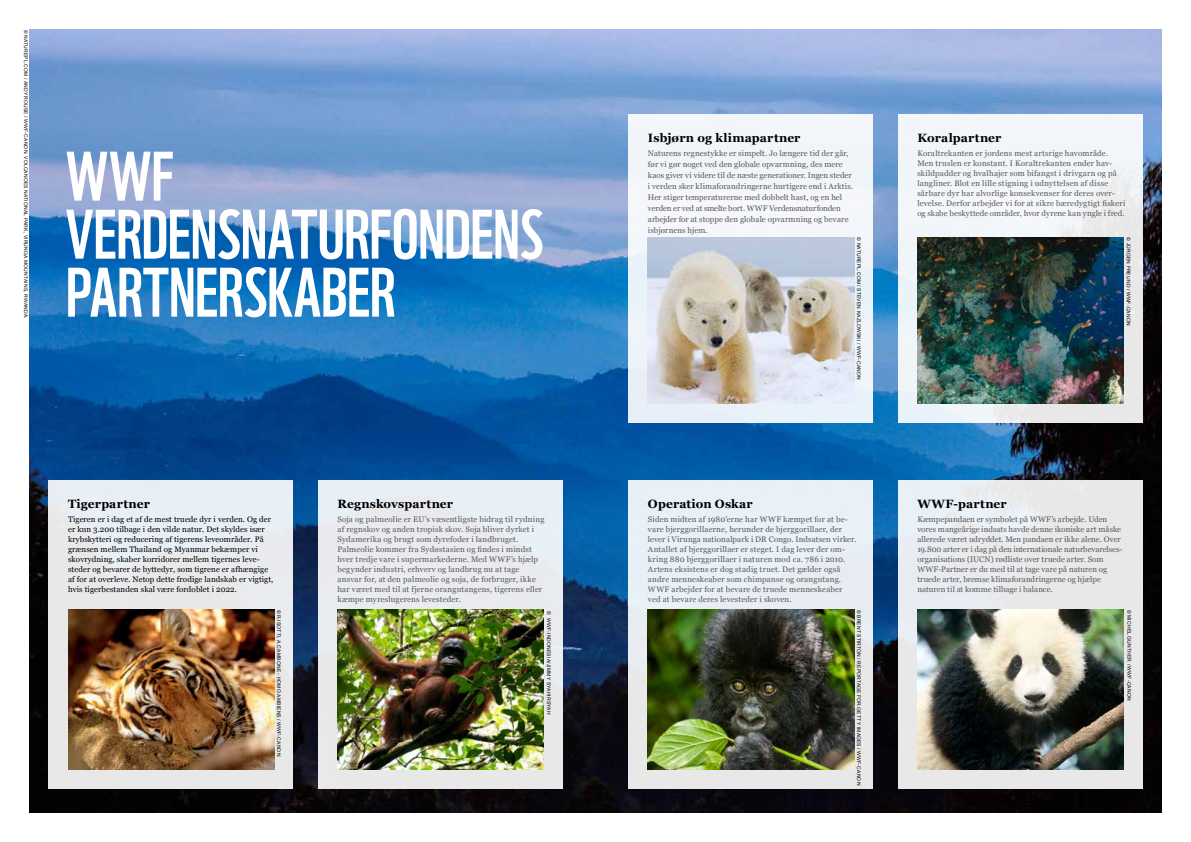
<style>
.page{position:relative;width:1191px;height:842px;background:#fff}
.page>*{position:absolute;margin:0;border:0;box-sizing:border-box;transform-origin:0 0}
.t1{font:68px/58px "WWF";letter-spacing:-.01em;color:#fff}
.t2{font:700 12px "Georgia";letter-spacing:.01em;color:#000}
.t3{font:8px/10px "Georgia";letter-spacing:.015em;color:#58585a}
.t4{font:8px/10px "Georgia";letter-spacing:.01em;color:#000}
.t5{font:5px "Arial";letter-spacing:.04em;color:#000}
</style>
<div class="page">
<img style="left:30px;top:30px;width:1131px;height:782px">
<div style="left:48px;top:480px;width:245px;height:309px;background:#e8ebee"></div>
<img style="left:68px;top:610px;width:206px;height:160px">
<div style="left:628px;top:480px;width:245px;height:309px;background:linear-gradient(to right,#e9f0f6,#e6ecf0)"></div>
<img style="left:648px;top:610px;width:206px;height:160px">
<div style="left:628px;top:114px;width:245px;height:309px;background:#f1f5fa"></div>
<img style="left:648px;top:237px;width:206px;height:167px">
<div style="left:318px;top:480px;width:245px;height:309px;background:#e9ebef"></div>
<img style="left:337px;top:610px;width:206px;height:160px">
<div style="left:897px;top:480px;width:245px;height:309px;background:linear-gradient(to right,#eaeef3,#e6e5e4)"></div>
<img style="left:917px;top:610px;width:206px;height:160px">
<div style="left:897px;top:114px;width:245px;height:309px;background:linear-gradient(to right,#f4f8fe,#ebedef)"></div>
<img style="left:917px;top:237px;width:206px;height:167px">
<p class="t5" style="left:29px;top:30px;width:290px;rotate:90deg">© NATUREPL.COM / ANDY ROUSE / WWF-CANON. VOLCANOES NATIONAL PARK, VIRUNGA MOUNTAINS, RWANDA.</p>
<h1 class="t1" style="left:66px;top:141px;width:479px">WWF<br>VERDENSNATURFONDENS<br>PARTNERSKABER</h1>
<h2 class="t2" style="left:648px;top:131px;width:154px">Isbjørn og klimapartner</h2>
<p class="t3" style="left:648px;top:148px;width:207px;line-height:11px">Naturens regnestykke er simpelt. Jo længere tid der går, før vi gør noget ved den globale opvarmning, des mere kaos giver vi videre til de næste generationer. Ingen steder i verden sker klimaforandringerne hurtigere end i Arktis.<br>Her stiger temperaturerne med dobbelt hast, og en hel verden er ved at smelte bort. WWF Verdensnaturfonden arbejder for at stoppe den globale opvarmning og bevare isbjørnens hjem.</p>
<h2 class="t2" style="left:917px;top:131px;width:86px">Koralpartner</h2>
<p class="t3" style="left:917px;top:148px;width:209px">Koraltrekanten er jordens mest artsrige havområde.<br>Men truslen er konstant. I Koraltrekanten ender hav&shy;skildpadder og hvalhajer som bifangst i drivgarn og på langliner. Blot en lille stigning i udnyttelsen af disse sårbare dyr har alvorlige konsekvenser for deres over&shy;levelse. Derfor arbejder vi for at sikre bæredygtigt fiskeri og skabe beskyttede områder, hvor dyrene kan yngle i fred.</p>
<p class="t5" style="left:862px;top:237px;width:144px;rotate:90deg">© NATUREPL.COM / STEVEN KAZLOWSKI / WWF-CANON</p>
<p class="t5" style="left:1131px;top:237px;width:90px;rotate:90deg">© JÜRGEN FREUND / WWF-CANON</p>
<h2 class="t2" style="left:68px;top:497px;width:83px">Tigerpartner</h2>
<p class="t4" style="left:68px;top:514px;width:207px">Tigeren er i dag et af de mest truede dyr i verden. Og der er kun 3.200 tilbage i den vilde natur. Det skyldes især krybskytteri og reducering af tigerens leveområder. På grænsen mellem Thailand og Myanmar bekæmper vi skovrydning, skaber korridorer mellem tigernes leve&shy;steder og bevarer de byttedyr, som tigrene er afhængige af for at overleve. Netop dette frodige landskab er vigtigt, hvis tigerbestanden skal være fordoblet i 2022.</p>
<h2 class="t2" style="left:337px;top:497px;width:117px">Regnskovspartner</h2>
<p class="t3" style="left:337px;top:514px;width:208px">Soja og palmeolie er EU’s væsentligste bidrag til rydning af regnskov og anden tropisk skov. Soja bliver dyrket i Sydamerika og brugt som dyrefoder i landbruget.<br>Palmeolie kommer fra Sydøstasien og findes i mindst hver tredje vare i supermarkederne. Med WWF’s hjælp begynder industri, erhverv og landbrug nu at tage ansvar for, at den palmeolie og soja, de forbruger, ikke har været med til at fjerne orangutangens, tigerens eller kæmpe myreslugerens levesteder.</p>
<h2 class="t2" style="left:648px;top:497px;width:106px">Operation Oskar</h2>
<p class="t3" style="left:648px;top:514px;width:210px">Siden midten af 1980’erne har WWF kæmpet for at be&shy;vare bjerggorillaerne, herunder de bjerggorillaer, der lever i Virunga nationalpark i DR Congo. Indsatsen virker.<br>Antallet af bjerggorillaer er steget. I dag lever der om&shy;kring 880 bjerggorillaer i naturen mod ca. 786 i 2010.<br>Artens eksistens er dog stadig truet. Det gælder også andre menneskeaber som chimpanse og orangutang.<br>WWF arbejder for at bevare de truede menneskeaber ved at bevare deres levesteder i skoven.</p>
<h2 class="t2" style="left:917px;top:497px;width:91px">WWF-partner</h2>
<p class="t3" style="left:917px;top:514px;width:207px">Kæmpepandaen er symbolet på WWF’s arbejde. Uden vores mangeårige indsats havde denne ikoniske art måske allerede været udryddet. Men pandaen er ikke alene. Over 19.800 arter er i dag på den internationale naturbevarelses&shy;organisations (IUCN) rødliste over truede arter. Som WWF-Partner er du med til at tage vare på naturen og truede arter, bremse klimaforandringerne og hjælpe naturen til at komme tilbage i balance.</p>
<p class="t5" style="left:282px;top:610px;width:148px;rotate:90deg">© R.ISOTTI, A.CAMBONE - HOMO AMBIENS / WWF-CANON</p>
<p class="t5" style="left:552px;top:611px;width:105px;rotate:90deg">© WWF-INDONESIA/JIMMY SYAHIRSYAH</p>
<p class="t5" style="left:862px;top:610px;width:177px;rotate:90deg">© BRENT STIRTON / REPORTAGE FOR GETTY IMAGES / WWF-CANON</p>
<p class="t5" style="left:1132px;top:610px;width:92px;rotate:90deg">© MICHEL GUNTHER / WWF-CANON</p>
</div>
